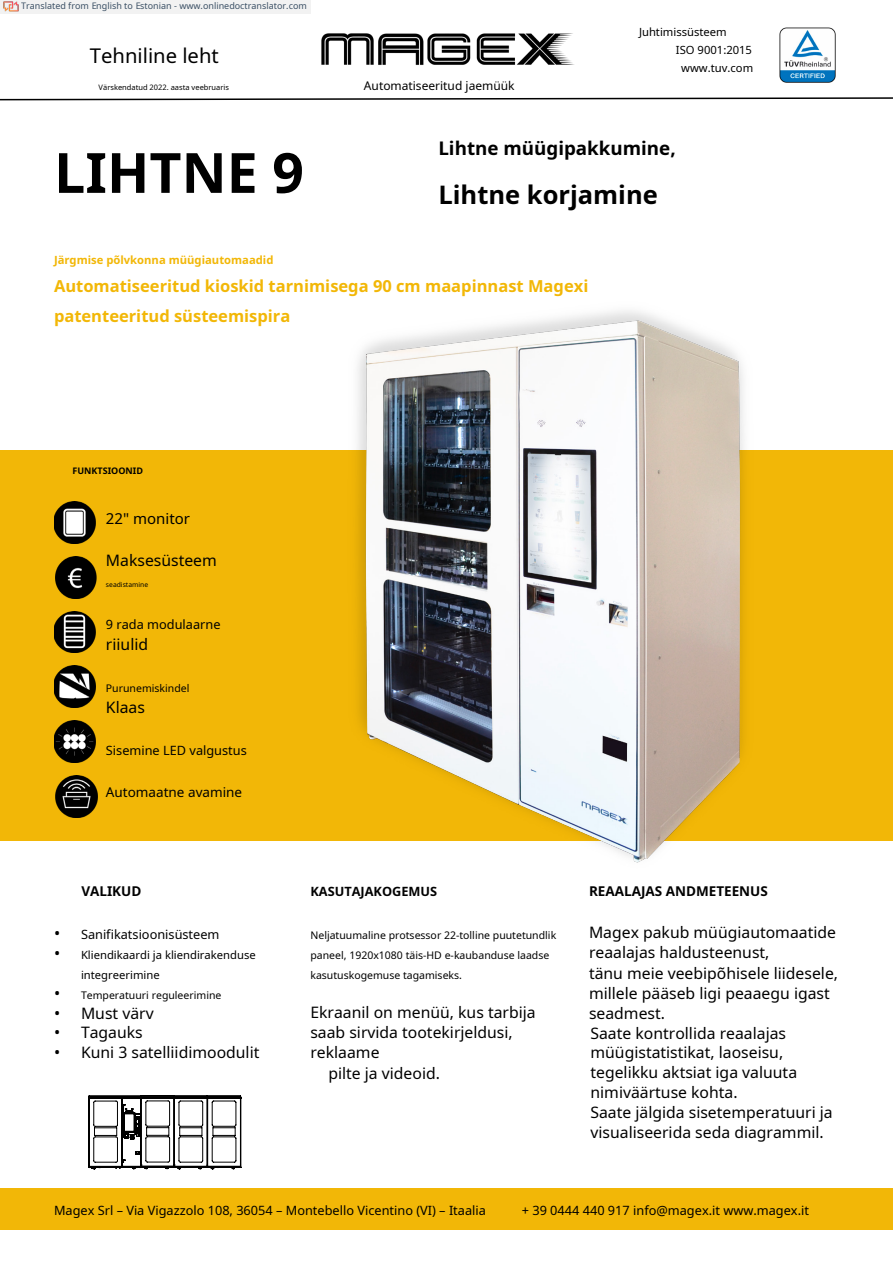
<style>
.page{position:relative;width:893px;height:1263px;background:#fff}
.page>*{position:absolute;margin:0;border:0;box-sizing:border-box;transform-origin:0 0}
.t1{font:700 55.5px "Noto Sans";color:#000}
.t2{font:700 25.5px "Noto Sans";color:#000}
.t3{font:20.25px "Noto Sans";color:#000}
.t4{font:700 18.75px "Noto Sans";color:#000}
.t5{font:700 16.5px/30px "Noto Sans";color:#f2b707}
.t6{font:15.75px/19.8px "Noto Sans";color:#000}
.t7{font:15px "Noto Sans";color:#000}
.t8{font:700 13.5px "Noto Sans";color:#000}
.t9{font:13.5px "Noto Sans";color:#000}
.t10{font:12.75px "Noto Sans";color:#000}
.t11{font:700 12.75px "Noto Sans";color:#000}
.t12{font:12px "Noto Sans";color:#000}
.t13{font:11.25px/19.8px "Noto Sans";color:#000}
.t14{font:700 11.25px "Noto Sans";color:#f2b707}
.t15{font:10.5px/19.8px "Noto Sans";color:#000}
.t16{font:9px "Noto Sans";color:rgb(15 43 70/.8)}
.t17{font:700 9px "Noto Sans";color:#000}
.t18{font:7.5px "Noto Sans";color:#000}
.t19{font:6.75px "Noto Sans";color:#000}
.s1{font-size:16.5px}
</style>
<div class="page">
<img style="left:321px;top:33px;width:253px;height:32px">
<svg style="left:0;top:97px;width:893px;height:4px"></svg>
<img style="left:779px;top:27px;width:56px;height:56px">
<div style="left:0;top:1188px;width:893px;height:42px;background:#f2b707"></div>
<div style="left:0;top:450px;width:893px;height:390px;background:#f2b707"></div>
<img style="left:54px;top:611px;width:42px;height:42px">
<img style="left:55px;top:556px;width:42px;height:42px">
<img style="left:54px;top:721px;width:42px;height:41px">
<img style="left:54px;top:666px;width:42px;height:42px">
<img style="left:54px;top:501px;width:42px;height:42px">
<img style="left:55px;top:775px;width:42px;height:42px">
<img style="left:332px;top:310px;width:437px;height:553px">
<svg style="left:89px;top:1096px;width:152px;height:73px"></svg>
<div style="left:0;top:0;width:311px;height:14px;background:#f2f2f2"></div>
<img style="left:4px;top:1px;width:15px;height:11px">
<p class="t16" style="left:21px;top:-1px;width:287px">Translated from English to Estonian - www.onlinedoctranslator.com</p>
<p class="t3" style="left:90px;top:41px;width:131px">Tehniline leht</p>
<p class="t18" style="left:99px;top:82px;width:132px">Värskendatud 2022. aasta veebruaris</p>
<p class="t12" style="left:364px;top:77px;width:152px">Automatiseeritud jaemüük</p>
<p class="t13" style="left:639px;top:22px;width:89px">Juhtimissüsteem</p>
<p class="t13" style="left:676px;top:40px;width:78px">ISO 9001:2015</p>
<p class="t13" style="left:681px;top:58px;width:74px">www.tuv.com</p>
<h1 class="t1" style="left:54px;top:134px;width:251px">LIHTNE 9</h1>
<p class="t4" style="left:438px;top:135px;width:239px">Lihtne müügipakkumine,</p>
<h2 class="t2" style="left:438px;top:177px;width:221px">Lihtne korjamine</h2>
<p class="t14" style="left:54px;top:252px;width:221px">Järgmise põlvkonna müügiautomaadid</p>
<p class="t5" style="left:54px;top:271px;width:536px">Automatiseeritud kioskid tarnimisega 90 cm maapinnast Magexi patenteeritud süsteemispira</p>
<p class="t17" style="left:73px;top:464px;width:72px">FUNKTSIOONID</p>
<p class="t7" style="left:106px;top:508px;width:86px">22" monitor</p>
<p class="t6" style="left:106px;top:550px;width:112px">Maksesüsteem</p>
<p class="t19" style="left:106px;top:580px;width:44px">seadistamine</p>
<p class="t10" style="left:106px;top:615px;width:116px">9 rada modulaarne</p>
<p class="t6" style="left:106px;top:634px;width:44px">riiulid</p>
<p class="t15" style="left:106px;top:678px;width:85px">Purunemiskindel</p>
<p class="t6" style="left:106px;top:697px;width:41px">Klaas</p>
<p class="t10" style="left:106px;top:741px;width:142px">Sisemine LED valgustus</p>
<p class="t9" style="left:106px;top:783px;width:138px">Automaatne avamine</p>
<p class="t8" style="left:81px;top:882px;width:62px">VALIKUD</p>
<p class="t11" style="left:310px;top:883px;width:128px">KASUTAJAKOGEMUS</p>
<p class="t8" style="left:589px;top:882px;width:180px">REAALAJAS ANDMETEENUS</p>
<p class="t10" style="left:54px;top:926px;width:167px"><span class="s1">•</span> Sanifikatsioonisüsteem</p>
<p class="t13" style="left:81px;top:945px;width:176px;text-indent:-27px"><span class="s1">•</span> Kliendikaardi ja kliendirakenduse integreerimine</p>
<p class="t15" style="left:54px;top:985px;width:169px"><span class="s1">•</span> Temperatuuri reguleerimine</p>
<p class="t6" style="left:54px;top:1002px;width:101px"><span class="s1">•</span> Must värv</p>
<p class="t6" style="left:54px;top:1022px;width:90px"><span class="s1">•</span> Tagauks</p>
<p class="t6" style="left:54px;top:1042px;width:207px"><span class="s1">•</span> Kuni 3 satelliidimoodulit</p>
<p class="t15" style="left:310px;top:925px;width:247px">Neljatuumaline protsessor 22-tolline puutetundlik paneel, 1920x1080 täis-HD e-kaubanduse laadse kasutuskogemuse tagamiseks.</p>
<p class="t6" style="left:589px;top:922px;width:249px">Magex pakub müügiautomaatide reaalajas haldusteenust,</p>
<p class="t6" style="left:589px;top:963px;width:251px">tänu meie veebipõhisele liidesele, millele pääseb ligi peaaegu igast seadmest.<br>Saate kontrollida reaalajas müügistatistikat, laoseisu, tegelikku aktsiat iga valuuta nimiväärtuse kohta.<br>Saate jälgida sisetemperatuuri ja visualiseerida seda diagrammil.</p>
<p class="t6" style="left:310px;top:1002px;width:227px">Ekraanil on menüü, kus tarbija</p>
<p class="t6" style="left:310px;top:1022px;width:204px">saab sirvida tootekirjeldusi,</p>
<p class="t6" style="left:310px;top:1042px;width:71px">reklaame</p>
<p class="t6" style="left:328px;top:1063px;width:113px">pilte ja videoid.</p>
<p class="t10" style="left:54px;top:1201px;width:433px">Magex Srl – Via Vigazzolo 108, 36054 – Montebello Vicentino (VI) – Itaalia</p>
<p class="t10" style="left:522px;top:1201px;width:289px">+ 39 0444 440 917 info@magex.it www.magex.it</p>
</div>
